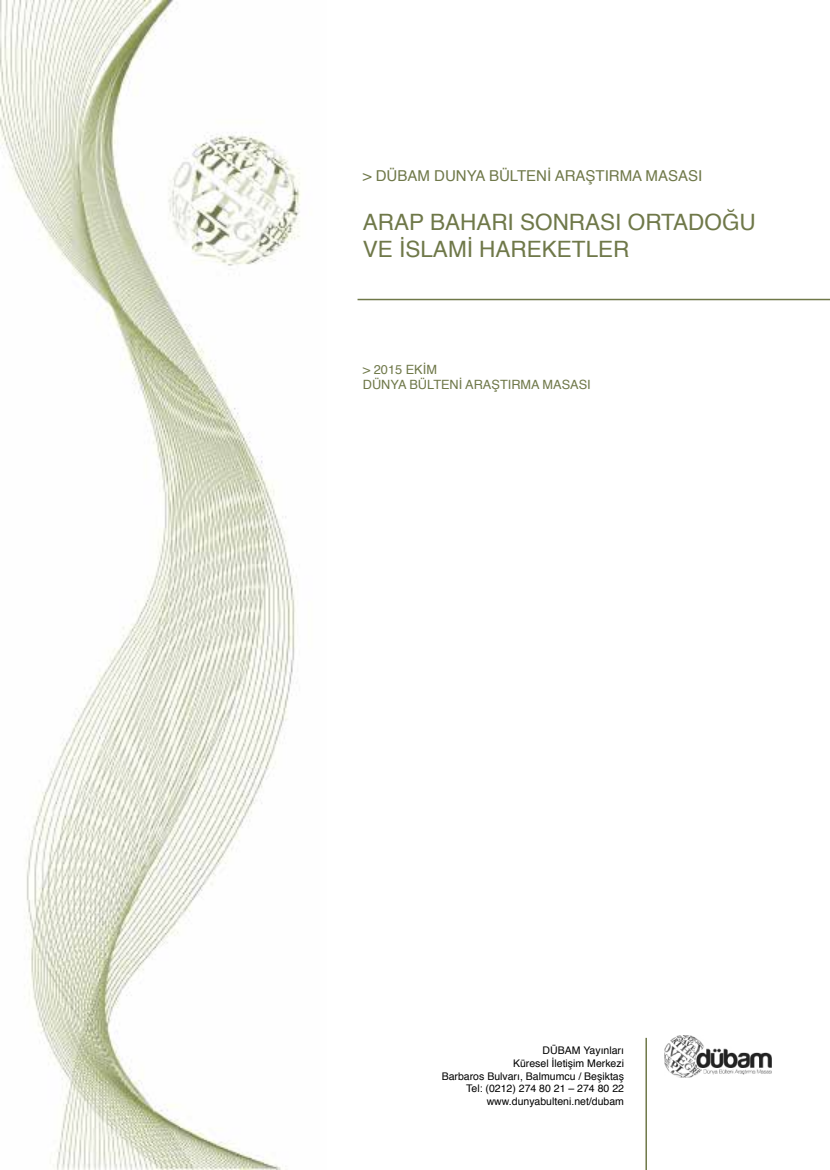
<style>
.page{position:relative;width:830px;height:1170px;background:#fff}
.page>*{position:absolute;margin:0;border:0;box-sizing:border-box;transform-origin:0 0}
.t1{font:22.5px/27px "Helvetica";color:#6f7849}
.t2{font:15px "Helvetica";color:#6f7849}
.t3{font:12.75px/15.3px "Helvetica";color:#6f7849}
.t4{font:10.5px/12.6px "Helvetica";color:#000;text-align:right}
</style>
<div class="page">
<img style="left:0;top:0;width:301px;height:1169px">
<hr style="left:357px;top:299px;width:472px;height:1px;background:#6f7849">
<hr style="left:645px;top:1037px;width:1px;height:132px;background:#6f7849">
<img style="left:664px;top:1035px;width:106px;height:42px">
<h2 class="t2" style="left:362px;top:164px;width:341px">&gt; DÜBAM DUNYA BÜLTENİ ARAŞTIRMA MASASI</h2>
<h1 class="t1" style="left:362px;top:209px;width:394px">ARAP BAHARI SONRASI ORTADOĞU<br>VE İSLAMİ HAREKETLER</h1>
<p class="t3" style="left:362px;top:362px;width:229px">&gt; 2015 EKİM<br>DÜNYA BÜLTENİ ARAŞTIRMA MASASI</p>
<p class="t4" style="left:441px;top:1044px;width:184px">DÜBAM Yayınları<br>Küresel İletişim Merkezi<br>Barbaros Bulvarı, Balmumcu / Beşiktaş<br>Tel: (0212) 274 80 21 – 274 80 22 www.dunyabulteni.net/dubam</p>
</div>
